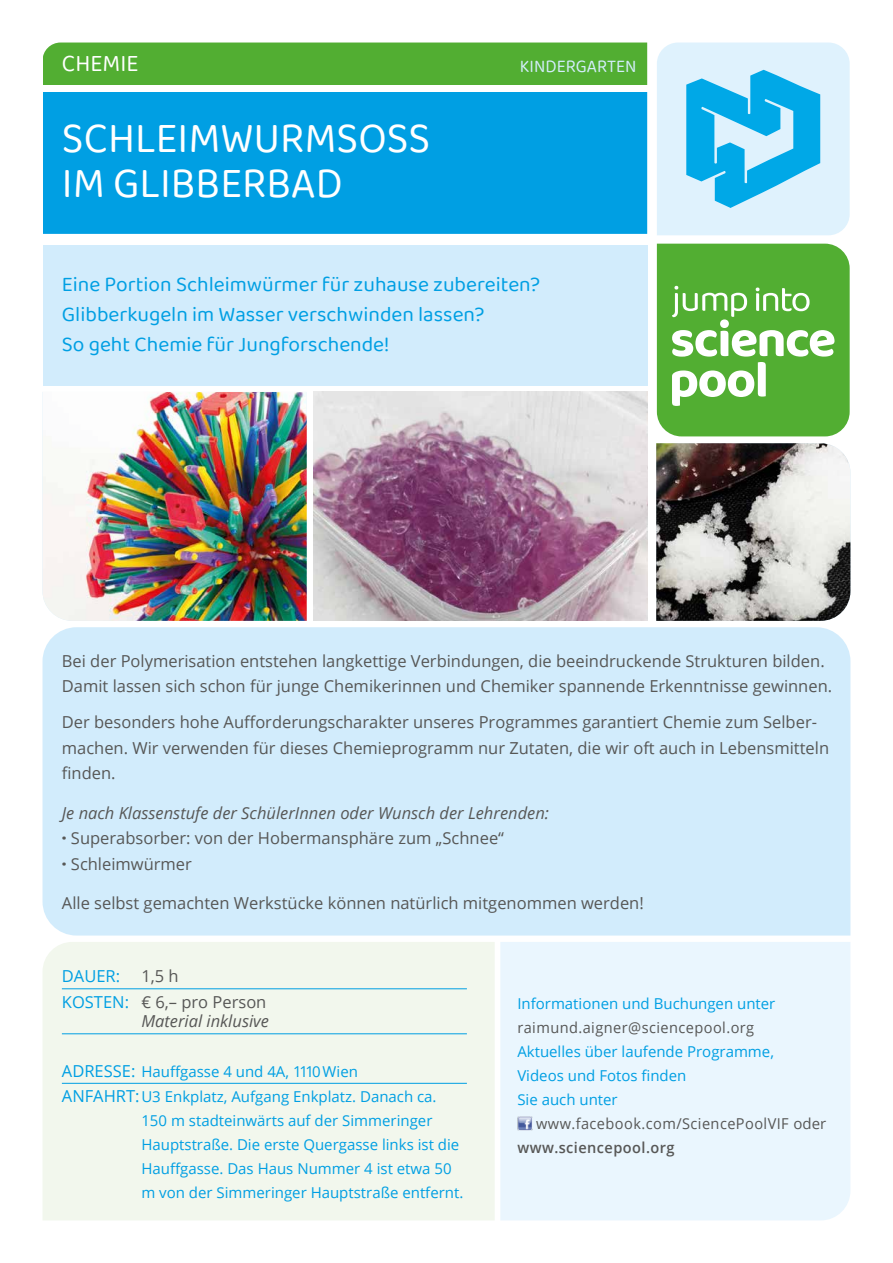
<style>
.page{position:relative;width:893px;height:1263px;background:#fff}
.page>*{position:absolute;margin:0;border:0;box-sizing:border-box;transform-origin:0 0}
.t1{font:43.2px/45px "Baloo Tamma 2";color:#fff;scale:.95 1}
.t2{font:24px "Baloo Tamma 2";color:#fff;scale:.95 1}
.t3{font:21px/30px "Baloo Tamma 2";color:#009fe3}
.t4{font:18px "Baloo Tamma 2";color:#d4edfc;scale:.95 1}
.t5{font:16.5px/25.5px "Open Sans";color:#575756}
.t6{font:italic 16.5px "Open Sans";color:#575756}
.t7{font:16.5px "Open Sans";color:#009fe3}
.t8{font:15px/24px "Open Sans";color:#009fe3}
.t9{font:15px "Open Sans";letter-spacing:.03em;color:#575756}
.t10{font:600 15px "Open Sans";letter-spacing:.03em;color:#575756}
.s1{font-style:italic}
.s2{font-weight:800}
.s3{color:#009fe3}
.s4{font-size:16.5px}
</style>
<div class="page">
<div style="left:43px;top:92px;width:604px;height:142px;background:#009fe3"></div>
<div style="left:43px;top:43px;width:604px;height:42px;background:#52ae32"></div>
<div style="left:43px;top:627px;width:807px;height:308px;background:#d2ecfc"></div>
<div style="left:43px;top:245px;width:604px;height:140px;background:#d2ecfc"></div>
<img style="left:43px;top:392px;width:264px;height:229px">
<img style="left:656px;top:443px;width:194px;height:178px">
<img style="left:314px;top:392px;width:333px;height:229px">
<svg style="left:657px;top:244px;width:193px;height:192px;background:#6cba51"></svg>
<svg style="left:657px;top:43px;width:193px;height:192px;background:#9cdbf6"></svg>
<div style="left:43px;top:942px;width:452px;height:278px;background:#f2f7ed"></div>
<div style="left:500px;top:942px;width:350px;height:278px;background:#eaf6fe"></div>
<img style="left:517px;top:1116px;width:15px;height:15px">
<hr style="left:62px;top:988px;width:405px;height:1px;background:#009fe3">
<hr style="left:62px;top:1033px;width:405px;height:1px;background:#009fe3">
<hr style="left:62px;top:1083px;width:405px;height:1px;background:#009fe3">
<h2 class="t2" style="left:62px;top:49px;width:82px">CHEMIE</h2>
<h1 class="t1" style="left:62px;top:114px;width:389px">SCHLEIMWURMSOSS<br>IM GLIBBERBAD</h1>
<p class="t4" style="left:520px;top:55px;width:124px">KINDERGARTEN</p>
<p class="t3" style="left:62px;top:269px;width:480px">Eine Portion Schleimwürmer für zuhause zubereiten?<br>Glibberkugeln im Wasser verschwinden lassen?<br>So geht Chemie für Jungforschende!</p>
<p class="t5" style="left:62px;top:647px;width:772px">Bei der Polymerisation entstehen langkettige Verbindungen, die beeindruckende Strukturen bilden.<br>Damit lassen sich schon für junge Chemikerinnen und Chemiker spannende Erkenntnisse gewinnen.</p>
<p class="t5" style="left:62px;top:709px;width:769px">Der besonders hohe Aufforderungscharakter unseres Programmes garantiert Chemie zum Selber&shy;machen. Wir verwenden für dieses Chemieprogramm nur Zutaten, die wir oft auch in Lebensmitteln finden.</p>
<p class="t5" style="left:62px;top:800px;width:489px"><span class="s1">Je nach Klassenstufe der SchülerInnen oder Wunsch der Lehrenden: </span><span class="s2">·</span> Superabsorber: von der Hobermansphäre zum „Schnee“<br><span class="s2">·</span> Schleimwürmer</p>
<p class="t5" style="left:62px;top:890px;width:583px">Alle selbst gemachten Werkstücke können natürlich mitgenommen werden!</p>
<p class="t5" style="left:62px;top:963px;width:206px;text-align:center">1,5 h<br><span class="s3">KOSTEN:</span> € 6,– pro Person</p>
<p class="t6" style="left:141px;top:1010px;width:129px">Material inklusive</p>
<p class="t8" style="left:62px;top:1058px;width:376px;line-height:25.5px"><span class="s4">ADRESSE:</span> Hauffgasse 4 und 4A, 1110 Wien<br><span class="s4">ANFAHRT:</span>U3 Enkplatz, Aufgang Enkplatz. Danach ca.</p>
<p class="t8" style="left:141px;top:1108px;width:323px">150 m stadteinwärts auf der Simmeringer Hauptstraße. Die erste Quergasse links ist die Hauffgasse. Das Haus Nummer 4 ist etwa 50 m von der Simmeringer Hauptstraße entfernt.</p>
<p class="t7" style="left:62px;top:965px;width:60px">DAUER:</p>
<p class="t8" style="left:517px;top:991px;width:260px">Informationen und Buchungen unter</p>
<p class="t9" style="left:517px;top:1017px;width:238px">raimund.aigner@sciencepool.org</p>
<p class="t8" style="left:517px;top:1039px;width:258px">Aktuelles über laufende Programme,<br>Videos und Fotos finden<br>Sie auch unter</p>
<p class="t9" style="left:536px;top:1113px;width:292px">www.facebook.com/SciencePoolVIF oder</p>
<p class="t10" style="left:517px;top:1137px;width:159px">www.sciencepool.org</p>
</div>
